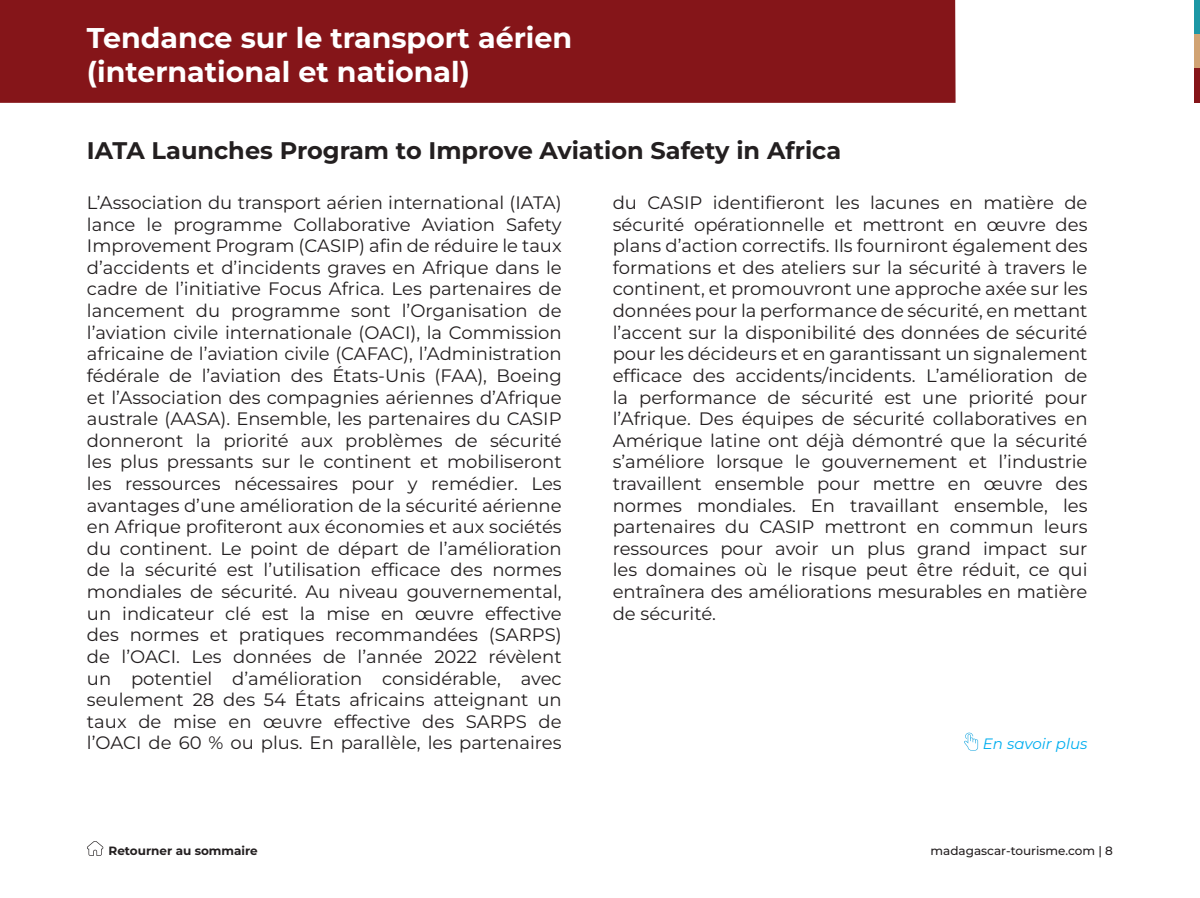
<style>
.page{position:relative;width:1200px;height:898px;background:#fff}
.page>*{position:absolute;margin:0;border:0;box-sizing:border-box;transform-origin:0 0}
.Theme{font:700 28.5px/34.2px "Montserrat";color:#fff}
.TITRE{font:700 24px "Montserrat";color:#231f20}
.texte{font:18px/21.6px "Montserrat";color:#231f20;text-align:justify}
.en_savoir_plu{font:italic 15px "Montserrat";color:#00aeef}
.t1{font:500 12px "Montserrat";color:#231f20}
.Retourner{font:700 12px "Montserrat";color:#231f20}
</style>
<div class="page">
<div style="left:1194px;top:0;width:5px;height:34px;background:#1d97a5"></div>
<div style="left:1194px;top:34px;width:5px;height:35px;background:#d1a373"></div>
<div style="left:1194px;top:69px;width:5px;height:34px;background:#851519"></div>
<div style="left:0;top:0;width:955px;height:103px;background:#851519"></div>
<svg style="left:964px;top:732px;width:13px;height:18px"></svg>
<svg style="left:87px;top:841px;width:16px;height:14px"></svg>
<p class="Theme" style="left:87px;top:20px;width:486px">Tendance sur le transport aérien (international et national)</p>
<p class="TITRE" style="left:87px;top:135px;width:755px">IATA Launches Program to Improve Aviation Safety in Africa</p>
<p class="texte" style="left:87px;top:191px;width:476px">L’Association du transport aérien international (IATA) lance le programme Collaborative Aviation Safety Improvement Program (CASIP) afin de réduire le taux d’accidents et d’incidents graves en Afrique dans le cadre de l’initiative Focus Africa. Les partenaires de lancement du programme sont l’Organisation de l’aviation civile internationale (OACI), la Commission africaine de l’aviation civile (CAFAC), l’Administration fédérale de l’aviation des États-Unis (FAA), Boeing et l’Association des compagnies aériennes d’Afrique australe (AASA). Ensemble, les partenaires du CASIP donneront la priorité aux problèmes de sécurité les plus pressants sur le continent et mobiliseront les ressources nécessaires pour y remédier. Les avantages d’une amélioration de la sécurité aérienne en Afrique profiteront aux économies et aux sociétés du continent. Le point de départ de l’amélioration de la sécurité est l’utilisation efficace des normes mondiales de sécurité. Au niveau gouvernemental, un indicateur clé est la mise en œuvre effective des normes et pratiques recommandées (SARPS) de l’OACI. Les données de l’année 2022 révèlent un potentiel d’amélioration considérable, avec seulement 28 des 54 États africains atteignant un taux de mise en œuvre effective des SARPS de l’OACI de 60 % ou plus. En parallèle, les partenaires</p>
<p class="texte" style="left:612px;top:191px;width:476px">du CASIP identifieront les lacunes en matière de sécurité opérationnelle et mettront en œuvre des plans d’action correctifs. Ils fourniront également des formations et des ateliers sur la sécurité à travers le continent, et promouvront une approche axée sur les données pour la performance de sécurité, en mettant l’accent sur la disponibilité des données de sécurité pour les décideurs et en garantissant un signalement efficace des accidents/incidents. L’amélioration de la performance de sécurité est une priorité pour l’Afrique. Des équipes de sécurité collaboratives en Amérique latine ont déjà démontré que la sécurité s’améliore lorsque le gouvernement et l’industrie travaillent ensemble pour mettre en œuvre des normes mondiales. En travaillant ensemble, les partenaires du CASIP mettront en commun leurs ressources pour avoir un plus grand impact sur les domaines où le risque peut être réduit, ce qui entraînera des améliorations mesurables en matière de sécurité.</p>
<p class="en_savoir_plu" style="left:982px;top:733px;width:106px">En savoir plus</p>
<p class="Retourner" style="left:108px;top:842px;width:151px">Retourner au sommaire</p>
<p class="t1" style="left:930px;top:842px;width:184px">madagascar-tourisme.com | 8</p>
</div>
